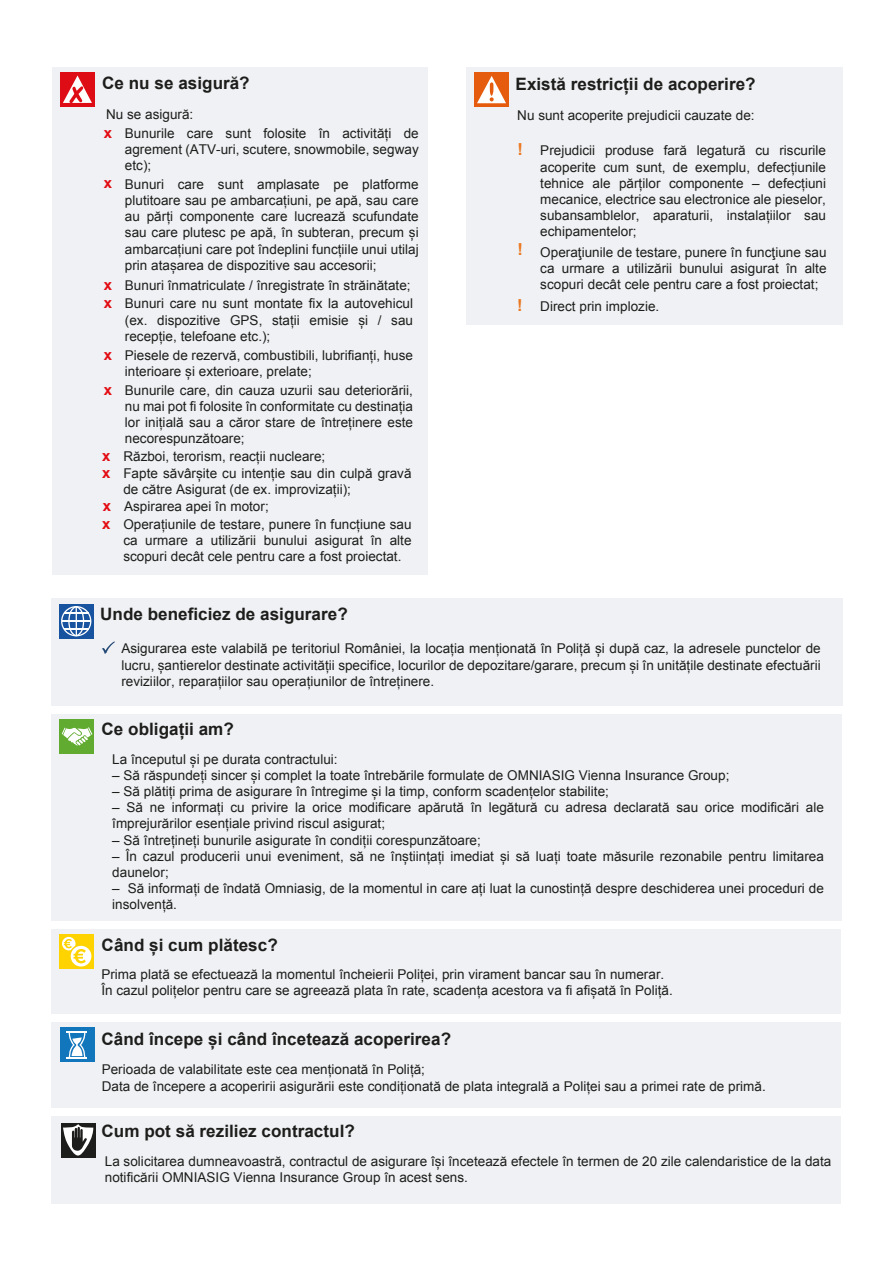
<style>
.page{position:relative;width:893px;height:1263px;background:#fff}
.page>*{position:absolute;margin:0;border:0;box-sizing:border-box;transform-origin:0 0}
.t1{font:700 17.1px "Arial";color:#1d1d1b}
.t2{font:700 16.5px "Arial";color:#ea7821}
.t3{font:13.5px/16.2px "Arial";color:#1d1d1b}
.s1{font-weight:700;font-size:15px;color:#e30c13}
</style>
<div class="page">
<div style="left:53px;top:67px;width:375px;height:507px;background:#eff1f4"></div>
<div style="left:60px;top:72px;width:35px;height:35px;background:#dd0c15"></div>
<svg style="left:63px;top:76px;width:29px;height:27px"></svg>
<div style="left:466px;top:67px;width:377px;height:258px;background:#eff1f4"></div>
<div style="left:474px;top:72px;width:35px;height:35px;background:#e55c0e"></div>
<svg style="left:477px;top:76px;width:29px;height:27px"></svg>
<div style="left:51px;top:598px;width:791px;height:107px;background:#eff1f4"></div>
<svg style="left:102px;top:641px;width:13px;height:13px"></svg>
<div style="left:59px;top:604px;width:35px;height:35px;background:#1853a0"></div>
<svg style="left:61px;top:606px;width:30px;height:30px"></svg>
<div style="left:51px;top:714px;width:790px;height:207px;background:#eff1f4"></div>
<div style="left:59px;top:719px;width:35px;height:35px;background:#61ac30"></div>
<svg style="left:62px;top:727px;width:30px;height:18px"></svg>
<div style="left:51px;top:929px;width:790px;height:85px;background:#eff1f4"></div>
<div style="left:51px;top:1023px;width:790px;height:85px;background:#eff1f4"></div>
<div style="left:51px;top:1116px;width:790px;height:88px;background:#eff1f4"></div>
<div style="left:59px;top:934px;width:35px;height:35px;background:#fed300"></div>
<svg style="left:62px;top:937px;width:29px;height:29px"></svg>
<div style="left:60px;top:1027px;width:35px;height:35px;background:#1276bc"></div>
<hr style="left:67px;top:1057px;width:20px;height:2px;background:#fff">
<svg style="left:67px;top:1031px;width:20px;height:26px"></svg>
<div style="left:61px;top:1123px;width:35px;height:35px;background:#1d1d1b"></div>
<svg style="left:63px;top:1124px;width:30px;height:31px"></svg>
<p class="t1" style="left:102px;top:72px;width:149px">Ce nu se asigură?</p>
<p class="t3" style="left:106px;top:106px;width:89px">Nu se asigură:</p>
<p class="t3" style="left:125px;top:125px;width:295px;text-align:justify;text-indent:-21px"><span class="s1">x</span> Bunurile care sunt folosite în activități de agrement (ATV-uri, scutere, snowmobile, segway etc);</p>
<p class="t3" style="left:125px;top:176px;width:295px;text-align:justify;text-indent:-21px"><span class="s1">x</span> Bunuri care sunt amplasate pe platforme plutitoare sau pe ambarcațiuni, pe apă, sau care au părți componente care lucrează scufundate sau care plutesc pe apă, în subteran, precum și ambarcațiuni care pot îndeplini funcțiile unui utilaj prin atașarea de dispozitive sau accesorii;</p>
<p class="t3" style="left:104px;top:276px;width:311px;line-height:18.6px"><span class="s1">x</span> Bunuri înmatriculate / înregistrate în străinătate; <span class="s1">x</span> Bunuri care nu sunt montate fix la autovehicul</p>
<p class="t3" style="left:125px;top:312px;width:290px">(ex. dispozitive GPS, stații emisie și / sau recepție, telefoane etc.);</p>
<p class="t3" style="left:125px;top:347px;width:290px;text-indent:-21px"><span class="s1">x</span> Piesele de rezervă, combustibili, lubrifianți, huse interioare și exterioare, prelate;</p>
<p class="t3" style="left:104px;top:382px;width:311px"><span class="s1">x</span> Bunurile care, din cauza uzurii sau deteriorării,</p>
<p class="t3" style="left:125px;top:398px;width:290px">nu mai pot fi folosite în conformitate cu destinația</p>
<p class="t3" style="left:125px;top:415px;width:290px">lor inițială sau a căror stare de întreținere este</p>
<p class="t3" style="left:125px;top:431px;width:121px">necorespunzătoare;</p>
<p class="t3" style="left:102px;top:448px;width:225px"><span class="s1">x</span> Război, terorism, reacții nucleare;</p>
<p class="t3" style="left:102px;top:465px;width:311px"><span class="s1">x</span> Fapte săvârșite cu intenție sau din culpă gravă</p>
<p class="t3" style="left:123px;top:481px;width:229px">de către Asigurat (de ex. improvizații);</p>
<p class="t3" style="left:103px;top:499px;width:167px"><span class="s1">x</span> Aspirarea apei în motor;</p>
<p class="t3" style="left:102px;top:516px;width:311px"><span class="s1">x</span> Operațiunile de testare, punere în funcțiune sau</p>
<p class="t3" style="left:123px;top:532px;width:290px">ca urmare a utilizării bunului asigurat în alte</p>
<p class="t3" style="left:123px;top:548px;width:280px">scopuri decât cele pentru care a fost proiectat.</p>
<p class="t1" style="left:100px;top:603px;width:249px">Unde beneficiez de asigurare?</p>
<p class="t1" style="left:516px;top:72px;width:242px">Există restricții de acoperire?</p>
<p class="t3" style="left:517px;top:107px;width:239px">Nu sunt acoperite prejudicii cauzate de:</p>
<p class="t2" style="left:517px;top:138px;width:7px">!</p>
<p class="t2" style="left:517px;top:239px;width:7px">!</p>
<p class="t2" style="left:517px;top:294px;width:7px">!</p>
<p class="t3" style="left:540px;top:143px;width:287px;text-align:justify">Prejudicii produse fară legatură cu riscurile acoperite cum sunt, de exemplu, defecțiunile tehnice ale părților componente – defecțiuni mecanice, electrice sau electronice ale pieselor, subansamblelor, aparaturii, instalațiilor sau echipamentelor;</p>
<p class="t3" style="left:540px;top:244px;width:288px;text-align:justify">Operaţiunile de testare, punere în funcţiune sau ca urmare a utilizării bunului asigurat în alte scopuri decât cele pentru care a fost proiectat;</p>
<p class="t3" style="left:540px;top:298px;width:121px">Direct prin implozie.</p>
<p class="t3" style="left:121px;top:641px;width:701px;text-align:justify">Asigurarea este valabilă pe teritoriul României, la locația menționată în Poliță și după caz, la adresele punctelor de lucru, șantierelor destinate activității specifice, locurilor de depozitare/garare, precum și în unitățile destinate efectuării reviziilor, reparațiilor sau operațiunilor de întreținere.</p>
<p class="t1" style="left:102px;top:718px;width:134px">Ce obligații am?</p>
<p class="t3" style="left:112px;top:751px;width:227px">La începutul și pe durata contractului:</p>
<p class="t3" style="left:112px;top:767px;width:619px">– Să răspundeți sincer și complet la toate întrebările formulate de OMNIASIG Vienna Insurance Group;</p>
<p class="t3" style="left:112px;top:783px;width:498px">– Să plătiți prima de asigurare în întregime și la timp, conform scadențelor stabilite;</p>
<p class="t3" style="left:112px;top:799px;width:713px">– Să ne informați cu privire la orice modificare apărută în legătură cu adresa declarată sau orice modificări ale împrejurărilor esențiale privind riscul asigurat;</p>
<p class="t3" style="left:112px;top:832px;width:370px">– Să întrețineți bunurile asigurate în condiții corespunzătoare;</p>
<p class="t3" style="left:112px;top:848px;width:713px">– În cazul producerii unui eveniment, să ne înștiințați imediat și să luați toate măsurile rezonabile pentru limitarea daunelor;</p>
<p class="t3" style="left:112px;top:880px;width:713px">– Să informați de îndată Omniasig, de la momentul in care ați luat la cunostință despre deschiderea unei proceduri de insolvență.</p>
<p class="t1" style="left:102px;top:933px;width:178px">Când și cum plătesc?</p>
<p class="t3" style="left:101px;top:966px;width:573px">Prima plată se efectuează la momentul încheierii Poliței, prin virament bancar sau în numerar.<br>În cazul polițelor pentru care se agreează plata în rate, scadența acestora va fi afișată în Poliță.</p>
<p class="t1" style="left:102px;top:1028px;width:351px">Când începe și când încetează acoperirea?</p>
<p class="t3" style="left:102px;top:1062px;width:666px">Perioada de valabilitate este cea menționată în Poliță;<br>Data de începere a acoperirii asigurării este condiționată de plata integrală a Poliței sau a primei rate de primă.</p>
<p class="t1" style="left:102px;top:1120px;width:255px">Cum pot să reziliez contractul?</p>
<p class="t3" style="left:105px;top:1153px;width:728px">La solicitarea dumneavoastră, contractul de asigurare își încetează efectele în termen de 20 zile calendaristice de la data notificării OMNIASIG Vienna Insurance Group în acest sens.</p>
</div>
